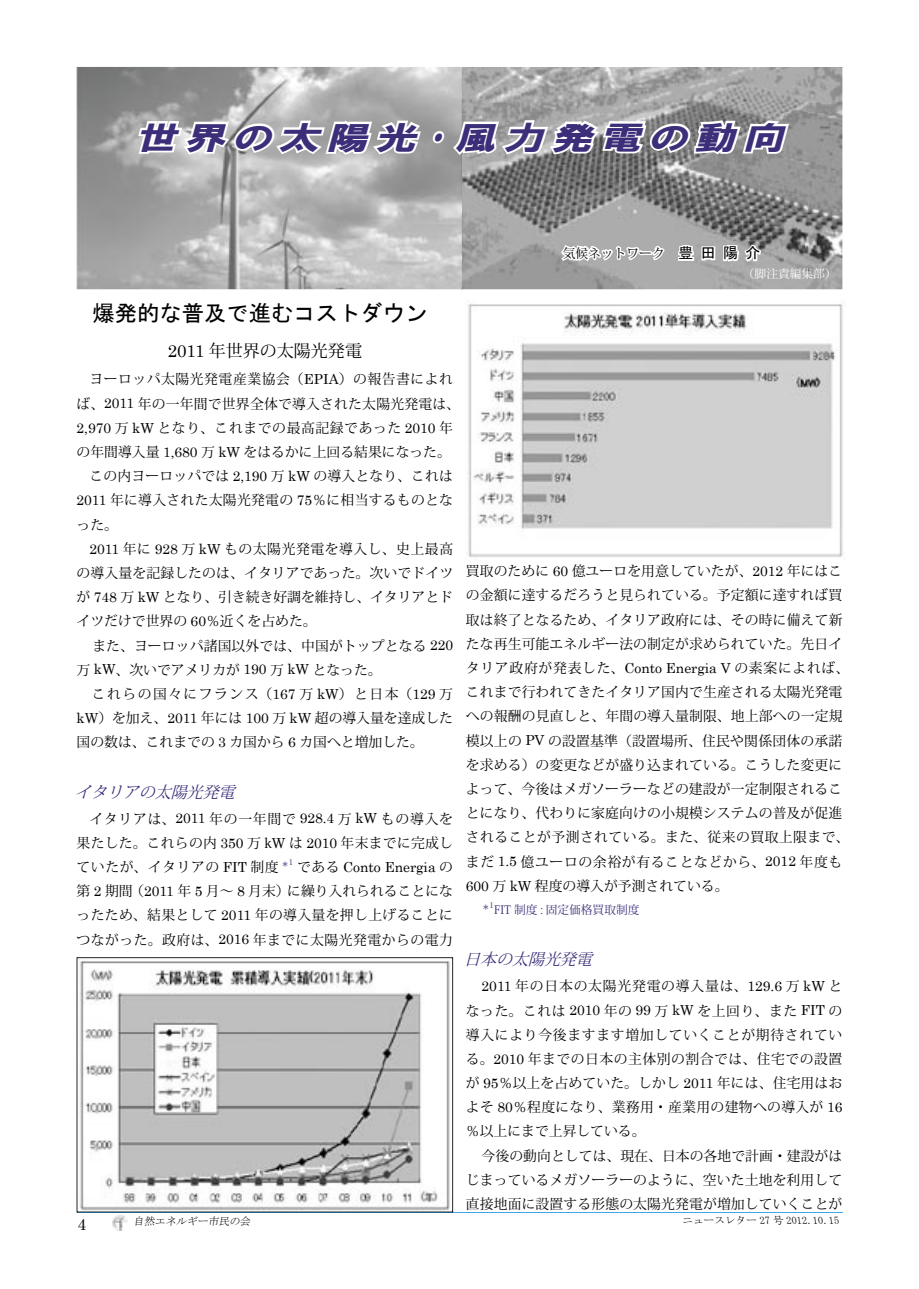
<style>
.page{position:relative;width:919px;height:1289px;background:#fff}
.page>*{position:absolute;margin:0;border:0;box-sizing:border-box;transform-origin:0 0}
.t1{font:italic 31.95px "HGP Soei Kakugothic UB";color:#3c2e79;scale:1.3 1}
.t2{font:22.35px "MS Gothic";color:#000}
.t3{font:16.95px "Koz Min Std";color:#000}
.t4{font:italic 15.9px "Koz Min Std";color:#3c2e79}
.t5{font:15.9px "Century";color:#000}
.t6{font:13.8px/24.2px "Koz Min Std";letter-spacing:.01em;color:#000;text-align:justify}
.t7{font:13.8px "Koz Min Std";letter-spacing:.04em;color:#000}
.t8{font:13.8px "Koz Min Std";letter-spacing:.05em;color:#000}
.t9{font:13.8px "Koz Min Std";letter-spacing:.045em;color:#000}
.t10{font:13.8px "Koz Min Std";letter-spacing:.105em;color:#000}
.t11{font:13.8px "Koz Min Std";letter-spacing:.03em;color:#000}
.t12{font:13.8px "Century";color:#000}
.t13{font:13.8px "Koz Min Std";color:#3c2e79}
.t14{font:12.75px "Koz Min Std";color:#000}
.t15{font:11.7px "Koz Min Std";color:#3c2e79}
.t16{font:11.7px "Koz Min Std";color:#fff}
.t17{font:10.65px "MS Mincho";color:#000}
.t18{font:8.1px "Koz Min Std";color:#3c2e79}
.s1{font-family:"Century"}
.s2{color:#3c2e79}
.s3{font-family:"Koz Min Std"}
.s4{font-family:"MS Gothic";font-size:14.85px}
</style>
<div class="page">
<img style="left:112px;top:1215px;width:15px;height:15px">
<hr style="left:77px;top:1212px;width:765px;height:1px;background:#3ca6e6">
<img style="left:77px;top:67px;width:765px;height:222px">
<img style="left:461px;top:67px;width:1px;height:222px">
<svg style="left:135px;top:118px;width:288px;height:137px"></svg>
<svg style="left:429px;top:128px;width:15px;height:18px"></svg>
<svg style="left:450px;top:118px;width:341px;height:40px"></svg>
<svg style="left:558px;top:197px;width:108px;height:66px"></svg>
<svg style="left:676px;top:242px;width:87px;height:21px"></svg>
<img style="left:78px;top:958px;width:374px;height:253px">
<hr style="left:77px;top:957px;width:1px;height:254px;background:#000">
<hr style="left:77px;top:1211px;width:375px;height:1px;background:#000">
<hr style="left:452px;top:957px;width:1px;height:254px;background:#000">
<hr style="left:77px;top:957px;width:375px;height:1px;background:#000">
<img style="left:468px;top:303px;width:375px;height:255px">
<h1 class="t1" style="left:135px;top:121px;width:507px">世界の太陽光･風力発電の動向</h1>
<h2 class="t2" style="left:92px;top:302px;width:336px">爆発的な普及で進むコストダウン</h2>
<p class="t3" style="left:168px;top:341px;width:196px"><span class="s1">2011</span> 年世界の太陽光発電</p>
<p class="t7" style="left:89px;top:371px;width:365px">ヨーロッパ太陽光発電産業協会（<span class="s1">EPIA</span>）の報告書によれ</p>
<p class="t6" style="left:77px;top:391px;width:385px">ば、<span class="s1">2011</span> 年の一年間で世界全体で導入された太陽光発電は、</p>
<p class="t7" style="left:77px;top:419px;width:378px"><span class="s1">2,970</span> 万 <span class="s1">kW</span> となり、これまでの最高記録であった <span class="s1">2010</span> 年</p>
<p class="t6" style="left:77px;top:440px;width:376px">の年間導入量 <span class="s1">1,680</span> 万 <span class="s1">kW</span> をはるかに上回る結果になった。</p>
<p class="t6" style="left:89px;top:464px;width:365px">この内ヨーロッパでは <span class="s1">2,190</span> 万 <span class="s1">kW</span> の導入となり、これは</p>
<p class="t6" style="left:77px;top:488px;width:378px"><span class="s1">2011</span> 年に導入された太陽光発電の <span class="s1">75</span>％に相当するものとな</p>
<p class="t6" style="left:77px;top:512px;width:43px">った。</p>
<p class="t7" style="left:89px;top:540px;width:365px"><span class="s1">2011</span> 年に <span class="s1">928</span> 万 <span class="s1">kW</span> もの太陽光発電を導入し、史上最高</p>
<p class="t6" style="left:77px;top:561px;width:378px">の導入量を記録したのは、イタリアであった。次いでドイツ</p>
<p class="t6" style="left:77px;top:585px;width:378px">が <span class="s1">748</span> 万 <span class="s1">kW</span> となり、引き続き好調を維持し、イタリアとド</p>
<p class="t6" style="left:77px;top:609px;width:241px">イツだけで世界の <span class="s1">60</span>％近くを占めた。</p>
<p class="t6" style="left:92px;top:633px;width:362px">また、ヨーロッパ諸国以外では、中国がトップとなる <span class="s1">220</span></p>
<p class="t6" style="left:77px;top:657px;width:306px">万 <span class="s1">kW</span>、次いでアメリカが <span class="s1">190</span> 万 <span class="s1">kW</span> となった。</p>
<p class="t10" style="left:77px;top:685px;width:378px">　これらの国々にフランス（<span class="s1">167</span> 万 <span class="s1">kW</span>）と日本（<span class="s1">129</span> 万</p>
<p class="t6" style="left:77px;top:706px;width:378px"><span class="s1">kW</span>）を加え、<span class="s1">2011</span> 年には <span class="s1">100</span> 万 <span class="s1">kW</span> 超の導入量を達成した</p>
<p class="t6" style="left:77px;top:730px;width:349px">国の数は、これまでの <span class="s1">3</span> カ国から <span class="s1">6</span> カ国へと増加した。</p>
<p class="t4" style="left:75px;top:781px;width:166px">イタリアの太陽光発電</p>
<p class="t6" style="left:77px;top:806px;width:378px;text-indent:13px">イタリアは、<span class="s1">2011</span> 年の一年間で <span class="s1">928.4</span> 万 <span class="s1">kW</span> もの導入を果たした。これらの内 <span class="s1">350</span> 万 k<span class="s1">W</span> は <span class="s1">2010</span> 年末までに完成していたが、イタリアの <span class="s1">FIT</span> 制度 <span class="s2">*</span></p>
<p class="t18" style="left:288px;top:857px;width:6px">1</p>
<p class="t12" style="left:297px;top:855px;width:157px"><span class="s3">である</span> Conto Energia <span class="s3">の</span></p>
<p class="t6" style="left:77px;top:879px;width:378px">第 <span class="s1">2</span> 期間（<span class="s1">2011</span> 年 <span class="s1">5</span> 月～ <span class="s1">8</span> 月末）に繰り入れられることになったため、結果として <span class="s1">2011</span> 年の導入量を押し上げることにつながった。政府は、<span class="s1">2016</span> 年までに太陽光発電からの電力</p>
<p class="t14" style="left:562px;top:245px;width:199px">気候ネットワーク <span class="s4">豊 田 陽 介</span></p>
<p class="t16" style="left:743px;top:267px;width:95px">（脚注責編集部）</p>
<p class="t6" style="left:466px;top:559px;width:378px">買取のために <span class="s1">60</span> 億ユーロを用意していたが、<span class="s1">2012</span> 年にはこ</p>
<p class="t6" style="left:466px;top:583px;width:378px">の金額に達するだろうと見られている。予定額に達すれば買</p>
<p class="t6" style="left:466px;top:607px;width:378px">取は終了となるため、イタリア政府には、その時に備えて新</p>
<p class="t6" style="left:466px;top:632px;width:378px">たな再生可能エネルギー法の制定が求められていた。先日イ</p>
<p class="t8" style="left:466px;top:659px;width:385px">タリア政府が発表した、<span class="s1">Conto Energia V</span> の素案によれば、</p>
<p class="t6" style="left:466px;top:680px;width:378px">これまで行われてきたイタリア国内で生産される太陽光発電</p>
<p class="t6" style="left:466px;top:704px;width:378px">への報酬の見直しと、年間の導入量制限、地上部への一定規</p>
<p class="t6" style="left:466px;top:728px;width:378px">模以上の <span class="s1">PV</span> の設置基準（設置場所、住民や関係団体の承諾</p>
<p class="t6" style="left:466px;top:752px;width:378px">を求める）の変更などが盛り込まれている。こうした変更に</p>
<p class="t6" style="left:466px;top:777px;width:378px">よって、今後はメガソーラーなどの建設が一定制限されるこ</p>
<p class="t6" style="left:466px;top:801px;width:378px">とになり、代わりに家庭向けの小規模システムの普及が促進</p>
<p class="t11" style="left:466px;top:828px;width:385px">されることが予測されている。また、従来の買取上限まで、</p>
<p class="t9" style="left:466px;top:853px;width:378px">まだ <span class="s1">1.5</span> 億ユーロの余裕が有ることなどから、<span class="s1">2012</span> 年度も</p>
<p class="t6" style="left:466px;top:873px;width:264px"><span class="s1">600</span> 万 <span class="s1">kW</span> 程度の導入が予測されている。</p>
<p class="t13" style="left:483px;top:901px;width:8px">*</p>
<p class="t18" style="left:489px;top:900px;width:6px">1</p>
<p class="t15" style="left:494px;top:902px;width:147px">FIT 制度 : 固定価格買取制度</p>
<p class="t4" style="left:464px;top:949px;width:134px">日本の太陽光発電</p>
<p class="t6" style="left:466px;top:974px;width:378px;text-indent:16px"><span class="s1">2011</span> 年の日本の太陽光発電の導入量は、<span class="s1">129.6</span> 万 <span class="s1">kW</span> となった。これは <span class="s1">2010</span> 年の <span class="s1">99</span> 万 <span class="s1">kW</span> を上回り、また <span class="s1">FIT</span> の導入により今後ますます増加していくことが期待されている。<span class="s1">2010</span> 年までの日本の主体別の割合では、住宅での設置が <span class="s1">95</span>％以上を占めていた。しかし <span class="s1">2011</span> 年には、住宅用はおよそ <span class="s1">80</span>％程度になり、業務用・産業用の建物への導入が <span class="s1">16</span>％以上にまで上昇している。</p>
<p class="t6" style="left:466px;top:1143px;width:378px;text-indent:16px">今後の動向としては、現在、日本の各地で計画・建設がはじまっているメガソーラーのように、空いた土地を利用して直接地面に設置する形態の太陽光発電が増加していくことが</p>
<p class="t5" style="left:78px;top:1211px;width:10px">4</p>
<p class="t17" style="left:134px;top:1215px;width:120px">自然エネルギー市民の会</p>
<p class="t17" style="left:683px;top:1215px;width:160px">ニュースレター 27 号 2012.10.15</p>
</div>
